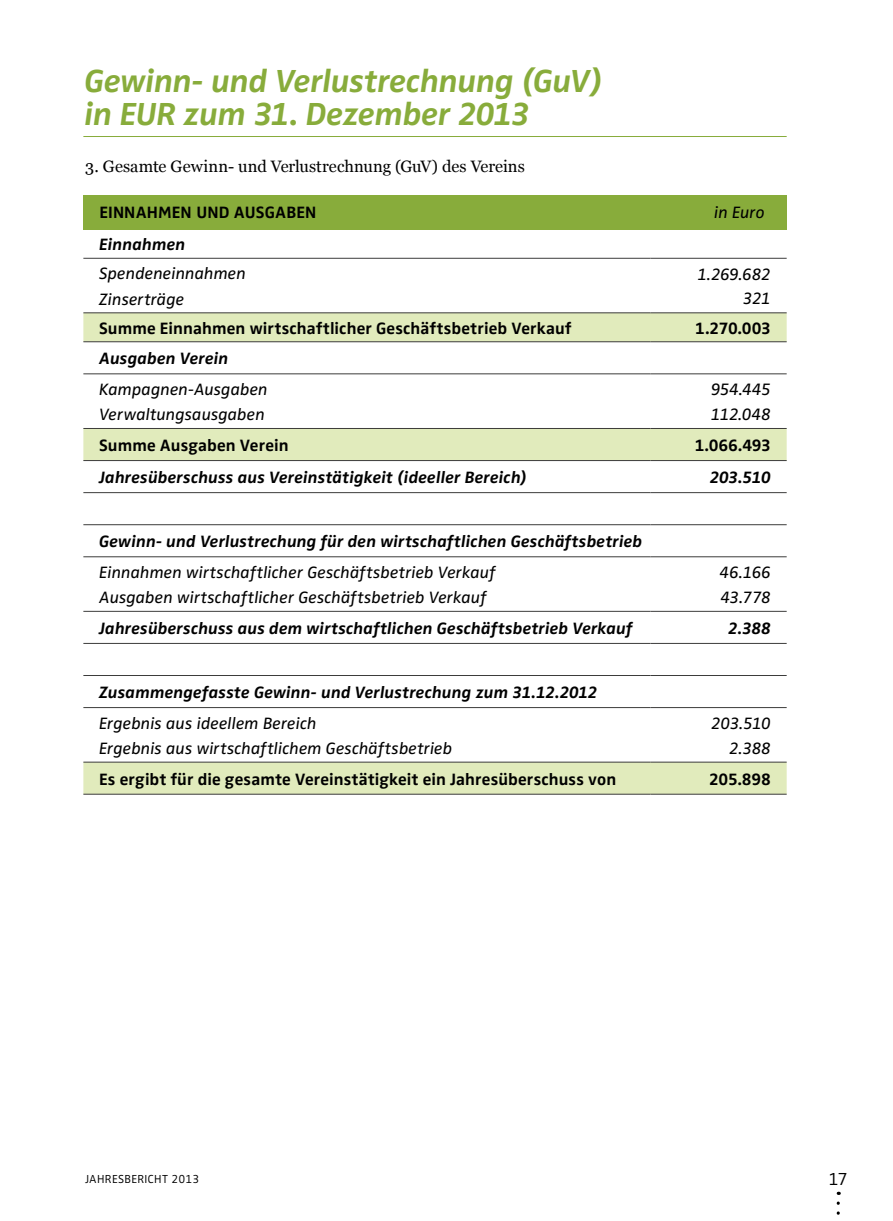
<style>
.page{position:relative;width:893px;height:1221px;background:#fff}
.page>*{position:absolute;margin:0;border:0;box-sizing:border-box;transform-origin:0 0}
.t1{font:italic 700 33px/33px "Zwo";letter-spacing:-.01em;color:#88ac3b}
.t2{font:300 18px "Zwo";color:#000}
.t3{font:italic 17.1px/25.5px "Zwo";letter-spacing:-.03em;color:#000}
.t4{font:italic 700 16.95px "Zwo";letter-spacing:.01em;color:#000}
.t5{font:italic 16.95px/25.5px "Zwo";letter-spacing:.005em;color:#000}
.t6{font:700 16.95px "Zwo";letter-spacing:.005em;color:#000}
.t7{font:italic 16.95px/25.5px "Zwo";letter-spacing:-.03em;color:#000}
.t8{font:italic 16.95px/24px "Zwo";letter-spacing:-.035em;color:#000;text-align:right}
.t9{font:16.5px "Georgia";color:#000}
.t10{font:300 12px "Zwo";letter-spacing:.025em;color:#000}
</style>
<div class="page">
<svg style="left:837px;top:1202px;width:3px;height:13px"></svg>
<div style="left:83px;top:195px;width:704px;height:34px;background:#88ac3b"></div>
<svg style="left:83px;top:313px;width:704px;height:480px"></svg>
<hr style="left:83px;top:258px;width:568px;height:1px;background:#3c3c3b">
<hr style="left:651px;top:258px;width:136px;height:1px;background:#3c3c3b">
<hr style="left:83px;top:312px;width:568px;height:1px;background:#3c3c3b">
<hr style="left:651px;top:312px;width:136px;height:1px;background:#3c3c3b">
<hr style="left:83px;top:341px;width:568px;height:1px;background:#3c3c3b">
<hr style="left:651px;top:341px;width:136px;height:1px;background:#3c3c3b">
<hr style="left:83px;top:373px;width:568px;height:1px;background:#3c3c3b">
<hr style="left:651px;top:373px;width:136px;height:1px;background:#3c3c3b">
<hr style="left:83px;top:460px;width:568px;height:1px;background:#3c3c3b">
<hr style="left:651px;top:460px;width:136px;height:1px;background:#3c3c3b">
<hr style="left:83px;top:492px;width:568px;height:1px;background:#3c3c3b">
<hr style="left:651px;top:492px;width:136px;height:1px;background:#3c3c3b">
<hr style="left:83px;top:524px;width:568px;height:1px;background:#3c3c3b">
<hr style="left:651px;top:524px;width:136px;height:1px;background:#3c3c3b">
<hr style="left:83px;top:556px;width:568px;height:1px;background:#3c3c3b">
<hr style="left:651px;top:556px;width:136px;height:1px;background:#3c3c3b">
<hr style="left:83px;top:611px;width:568px;height:1px;background:#3c3c3b">
<hr style="left:651px;top:611px;width:136px;height:1px;background:#3c3c3b">
<hr style="left:83px;top:643px;width:568px;height:1px;background:#3c3c3b">
<hr style="left:651px;top:643px;width:136px;height:1px;background:#3c3c3b">
<hr style="left:83px;top:675px;width:568px;height:1px;background:#3c3c3b">
<hr style="left:651px;top:675px;width:136px;height:1px;background:#3c3c3b">
<hr style="left:83px;top:707px;width:568px;height:1px;background:#3c3c3b">
<hr style="left:651px;top:707px;width:136px;height:1px;background:#3c3c3b">
<hr style="left:83px;top:428px;width:568px;height:1px;background:#3c3c3b">
<hr style="left:651px;top:428px;width:136px;height:1px;background:#3c3c3b">
<hr style="left:83px;top:761px;width:568px;height:1px;background:#3c3c3b">
<hr style="left:651px;top:761px;width:136px;height:1px;background:#3c3c3b">
<hr style="left:83px;top:793px;width:568px;height:1px;background:#3c3c3b">
<hr style="left:651px;top:793px;width:136px;height:1px;background:#3c3c3b">
<hr style="left:83px;top:136px;width:704px;height:1px;background:#88ac3b">
<h1 class="t1" style="left:84px;top:64px;width:520px">Gewinn- und Verlustrechnung (GuV) in EUR zum 31. Dezember 2013</h1>
<p class="t9" style="left:85px;top:154px;width:441px">3. Gesamte Gewinn- und Verlustrechnung (GuV) des Vereins</p>
<p class="t6" style="left:99px;top:202px;width:219px">EINNAHMEN UND AUSGABEN</p>
<p class="t5" style="left:714px;top:199px;width:52px">in Euro</p>
<p class="t4" style="left:99px;top:235px;width:88px">Einnahmen</p>
<p class="t5" style="left:99px;top:261px;width:148px">Spendeneinnahmen<br>Zinserträge</p>
<p class="t8" style="left:697px;top:262px;width:75px">1.269.682<br>321</p>
<p class="t6" style="left:99px;top:318px;width:474px">Summe Einnahmen wirtschaftlicher Geschäftsbetrieb Verkauf</p>
<p class="t6" style="left:695px;top:318px;width:77px">1.270.003</p>
<p class="t4" style="left:99px;top:348px;width:131px">Ausgaben Verein</p>
<p class="t5" style="left:99px;top:376px;width:170px">Kampagnen-Ausgaben<br>Verwaltungsausgaben</p>
<p class="t3" style="left:711px;top:376px;width:62px">954.445<br>112.048</p>
<p class="t6" style="left:99px;top:435px;width:191px">Summe Ausgaben Verein</p>
<p class="t6" style="left:695px;top:435px;width:78px">1.066.493</p>
<p class="t4" style="left:99px;top:467px;width:429px">Jahresüberschuss aus Vereinstätigkeit (ideeller Bereich)</p>
<p class="t4" style="left:710px;top:467px;width:63px">203.510</p>
<p class="t4" style="left:99px;top:531px;width:544px">Gewinn- und Verlustrechung für den wirtschaftlichen Geschäftsbetrieb</p>
<p class="t5" style="left:99px;top:559px;width:398px">Einnahmen wirtschaftlicher Geschäftsbetrieb Verkauf<br>Ausgaben wirtschaftlicher Geschäftsbetrieb Verkauf</p>
<p class="t7" style="left:720px;top:559px;width:53px">46.166<br>43.778</p>
<p class="t4" style="left:99px;top:618px;width:535px">Jahresüberschuss aus dem wirtschaftlichen Geschäftsbetrieb Verkauf</p>
<p class="t4" style="left:728px;top:618px;width:44px">2.388</p>
<p class="t4" style="left:99px;top:682px;width:500px">Zusammengefasste Gewinn- und Verlustrechung zum 31.12.2012</p>
<p class="t5" style="left:99px;top:710px;width:354px">Ergebnis aus ideellem Bereich<br>Ergebnis aus wirtschaftlichem Geschäftsbetrieb</p>
<p class="t7" style="left:711px;top:710px;width:61px;text-align:right">203.510<br>2.388</p>
<p class="t6" style="left:99px;top:769px;width:518px">Es ergibt für die gesamte Vereinstätigkeit ein Jahresüberschuss von</p>
<p class="t6" style="left:709px;top:769px;width:63px">205.898</p>
<p class="t10" style="left:85px;top:1172px;width:116px">JAHRESBERICHT 2013</p>
<p class="t2" style="left:828px;top:1168px;width:21px">17</p>
</div>
